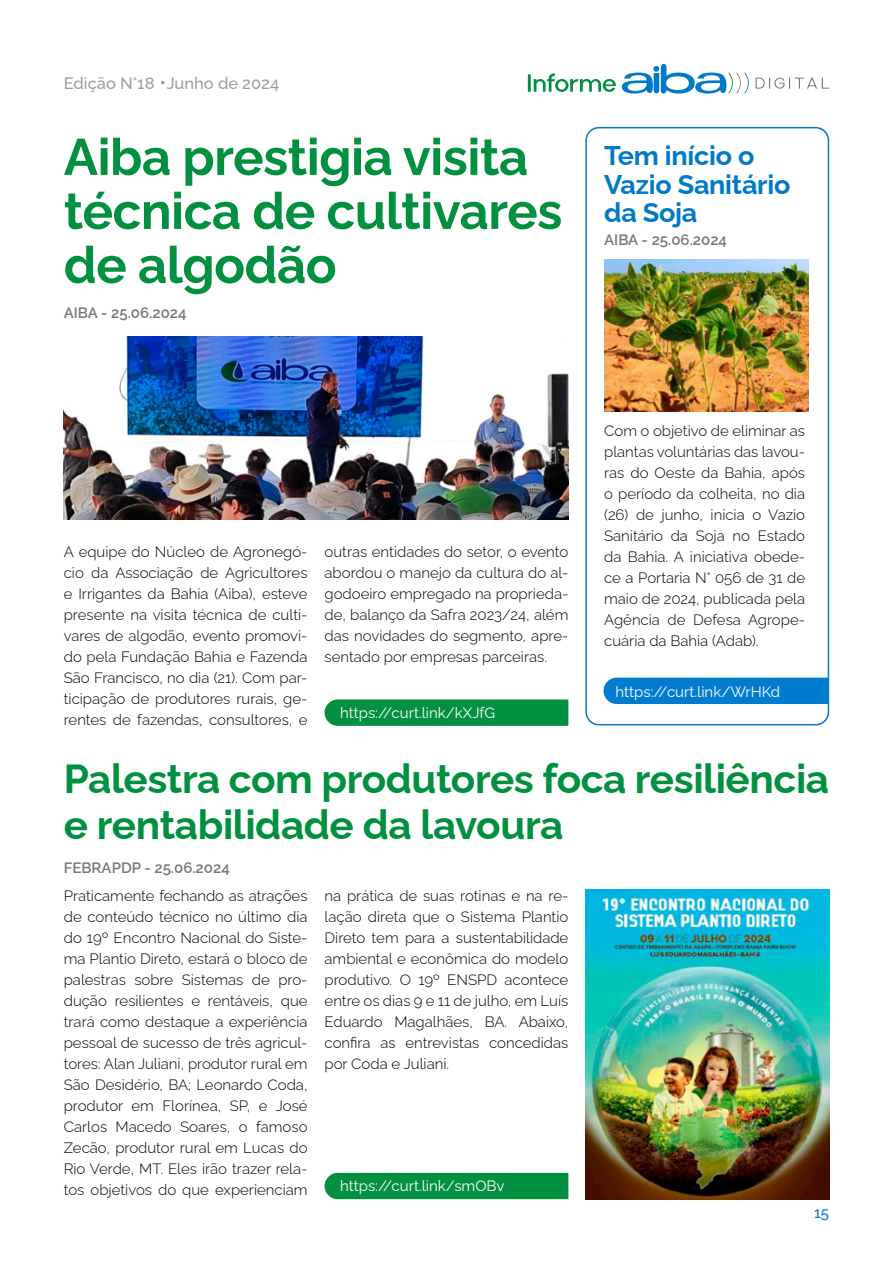
<style>
.page{position:relative;width:893px;height:1263px;background:#fff}
.page>*{position:absolute;margin:0;border:0;box-sizing:border-box;transform-origin:0 0}
.t1{font:700 51px/54px "Raleway";letter-spacing:-.01em;color:#009040}
.t2{font:700 40.5px/46.5px "Raleway";letter-spacing:-.01em;color:#009040}
.t3{font:700 27px/28.5px "Raleway";letter-spacing:-.01em;color:#0079c6}
.t4{font:500 16.5px "Raleway";color:#9d9d9c}
.t5{font:300 15px/21px "Raleway";color:#000;text-align:justify}
.t6{font:15px "Raleway";color:#fff}
.t7{font:600 15px "Raleway";color:#777877}
.t8{font:500 15px "Raleway";color:#0079c6}
</style>
<div class="page">
<div style="left:603px;top:678px;width:223px;height:26px;background:#007bce"></div>
<div style="left:585px;top:127px;width:244px;height:598px;border:2px solid #0079c6;border-radius:13px"></div>
<img style="left:604px;top:260px;width:204px;height:151px">
<svg style="left:325px;top:699px;width:243px;height:27px;background:#089346"></svg>
<div style="left:325px;top:1173px;width:243px;height:26px;background:#009040"></div>
<img style="left:64px;top:337px;width:504px;height:182px">
<img style="left:585px;top:890px;width:244px;height:309px">
<hr style="left:528px;top:74px;width:3px;height:18px;background:#009040">
<svg style="left:534px;top:73px;width:82px;height:19px"></svg>
<svg style="left:755px;top:78px;width:74px;height:11px"></svg>
<svg style="left:622px;top:63px;width:127px;height:31px"></svg>
<svg style="left:161px;top:81px;width:4px;height:3px"></svg>
<p class="t4" style="left:64px;top:70px;width:217px">Edição N°18 Junho de 2024</p>
<h1 class="t1" style="left:64px;top:124px;width:500px">Aiba prestigia visita técnica de cultivares de algodão</h1>
<p class="t7" style="left:64px;top:300px;width:124px">AIBA - 25.06.2024</p>
<h3 class="t3" style="left:604px;top:138px;width:188px">Tem início o<br>Vazio Sanitário da Soja</h3>
<p class="t7" style="left:604px;top:227px;width:124px">AIBA - 25.06.2024</p>
<p class="t5" style="left:64px;top:540px;width:245px">A equipe do Núcleo de Agronegó&shy;cio da Associação de Agricultores e Irrigantes da Bahia (Aiba), esteve presente na visita técnica de culti&shy;vares de algodão, evento promovi&shy;do pela Fundação Bahia e Fazenda São Francisco, no dia (21). Com par&shy;ticipação de produtores rurais, ge&shy;rentes de fazendas, consultores, e</p>
<p class="t5" style="left:325px;top:540px;width:245px">outras entidades do setor, o evento abordou o manejo da cultura do al&shy;godoeiro empregado na proprieda&shy;de, balanço da Safra 2023/24, além das novidades do segmento, apre&shy;sentado por empresas parceiras.</p>
<p class="t6" style="left:340px;top:701px;width:157px">https://curt.link/kXJfG</p>
<p class="t5" style="left:604px;top:418px;width:202px">Com o objetivo de eliminar as plantas voluntárias das lavou&shy;ras do Oeste da Bahia, após o período da colheita, no dia (26) de junho, inicia o Vazio Sanitário da Soja no Estado da Bahia. A iniciativa obede&shy;ce a Portaria N° 056 de 31 de maio de 2024, publicada pela Agência de Defesa Agrope&shy;cuária da Bahia (Adab).</p>
<p class="t6" style="left:615px;top:679px;width:166px">https://curt.link/WrHKd</p>
<h2 class="t2" style="left:64px;top:751px;width:767px">Palestra com produtores foca resiliência e rentabilidade da lavoura</h2>
<p class="t7" style="left:64px;top:856px;width:168px">FEBRAPDP - 25.06.2024</p>
<p class="t5" style="left:64px;top:883px;width:245px">Praticamente fechando as atrações de conteúdo técnico no último dia do 19º Encontro Nacional do Siste&shy;ma Plantio Direto, estará o bloco de palestras sobre Sistemas de pro&shy;dução resilientes e rentáveis, que trará como destaque a experiência pessoal de sucesso de três agricul&shy;tores: Alan Juliani, produtor rural em São Desidério, BA; Leonardo Coda, produtor em Florínea, SP, e José Carlos Macedo Soares, o famoso Zecão, produtor rural em Lucas do Rio Verde, MT. Eles irão trazer rela&shy;tos objetivos do que experienciam</p>
<p class="t5" style="left:325px;top:883px;width:245px">na prática de suas rotinas e na re&shy;lação direta que o Sistema Plantio Direto tem para a sustentabilidade ambiental e econômica do modelo produtivo. O 19º ENSPD acontece entre os dias 9 e 11 de julho, em Luís Eduardo Magalhães, BA. Abaixo, confira as entrevistas concedidas por Coda e Juliani.</p>
<p class="t6" style="left:340px;top:1174px;width:166px">https://curt.link/smOBv</p>
<p class="t8" style="left:814px;top:1201px;width:16px">15</p>
</div>
